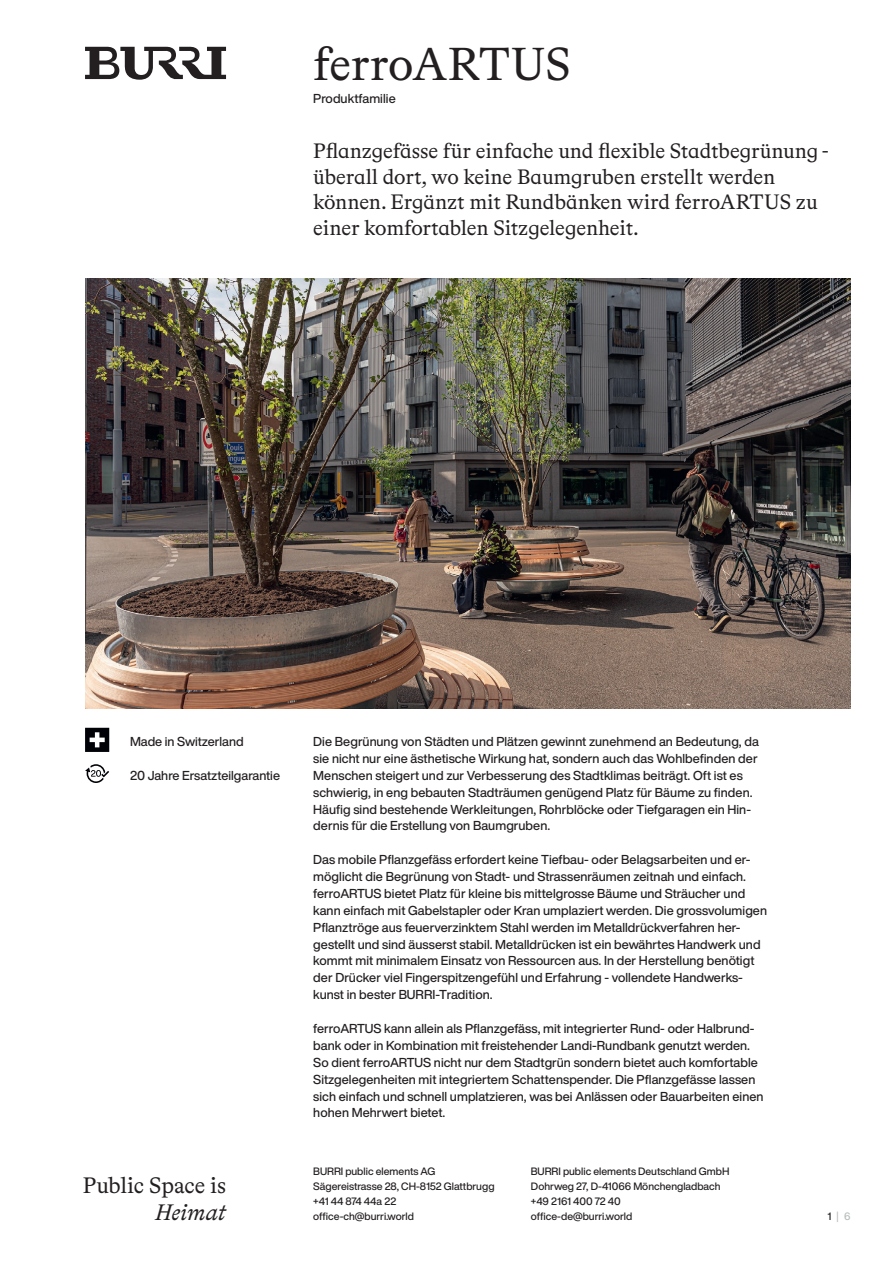
<style>
.page{position:relative;width:893px;height:1263px;background:#fff}
.page>*{position:absolute;margin:0;border:0;box-sizing:border-box;transform-origin:0 0}
.t1{font:46.5px "Bradford LL";color:#231f20}
.t2{font:22.5px "Bradford LL";color:#231f20}
.t3{font:italic 22.5px "Bradford LL";letter-spacing:-.01em;color:#231f20}
.t4{font:21px/25.5px "Bradford LL";color:#231f20}
.t5{font:500 12.75px/17px "Helvetica Now Display";letter-spacing:.005em;color:#231f20}
.t6{font:500 10.5px/15px "Helvetica Now Display";color:#231f20}
.t7{font:500 10.5px "Helvetica Now Display";color:#b8bcbf}
.s1{color:#231f20}
</style>
<div class="page">
<svg style="left:85px;top:47px;width:141px;height:33px"></svg>
<img style="left:85px;top:278px;width:765px;height:431px">
<svg style="left:85px;top:728px;width:24px;height:24px"></svg>
<svg style="left:85px;top:764px;width:24px;height:19px"></svg>
<h1 class="t1" style="left:313px;top:34px;width:259px">ferroARTUS</h1>
<p class="t5" style="left:313px;top:90px;width:84px">Produktfamilie</p>
<h3 class="t4" style="left:313px;top:137px;width:517px">Pflanzgefässe für einfache und flexible Stadtbegrünung - überall dort, wo keine Baumgruben erstellt werden können. Ergänzt mit Rundbänken wird ferroARTUS zu einer komfortablen Sitzgelegenheit.</h3>
<p class="t5" style="left:130px;top:733px;width:115px">Made in Switzerland</p>
<p class="t5" style="left:130px;top:767px;width:152px">20 Jahre Ersatzteilgarantie</p>
<h2 class="t2" style="left:83px;top:1171px;width:145px">Public Space is</h2>
<h2 class="t3" style="left:155px;top:1198px;width:72px">Heimat</h2>
<p class="t5" style="left:313px;top:733px;width:447px">Die Begrünung von Städten und Plätzen gewinnt zunehmend an Bedeutung, da sie nicht nur eine ästhetische Wirkung hat, sondern auch das Wohlbefinden der Menschen steigert und zur Verbesserung des Stadtklimas beiträgt. Oft ist es schwierig, in eng bebauten Stadträumen genügend Platz für Bäume zu finden.<br>Häufig sind bestehende Werkleitungen, Rohrblöcke oder Tiefgaragen ein Hin&shy;dernis für die Erstellung von Baumgruben.</p>
<p class="t5" style="left:313px;top:851px;width:455px">Das mobile Pflanzgefäss erfordert keine Tiefbau- oder Belagsarbeiten und er&shy;möglicht die Begrünung von Stadt- und Strassenräumen zeitnah und einfach. ferroARTUS bietet Platz für kleine bis mittelgrosse Bäume und Sträucher und kann einfach mit Gabelstapler oder Kran umplaziert werden. Die grossvolumigen Pflanztröge aus feuerverzinktem Stahl werden im Metalldrückverfahren her&shy;gestellt und sind äusserst stabil. Metalldrücken ist ein bewährtes Handwerk und kommt mit minimalem Einsatz von Ressourcen aus. In der Herstellung benötigt der Drücker viel Fingerspitzengefühl und Erfahrung - vollendete Handwerks&shy;kunst in bester BURRI-Tradition.</p>
<p class="t5" style="left:313px;top:1020px;width:452px">ferroARTUS kann allein als Pflanzgefäss, mit integrierter Rund- oder Halbrund&shy;bank oder in Kombination mit freistehender Landi-Rundbank genutzt werden.<br>So dient ferroARTUS nicht nur dem Stadtgrün sondern bietet auch komfortable Sitzgelegenheiten mit integriertem Schattenspender. Die Pflanzgefässe lassen sich einfach und schnell umplatzieren, was bei Anlässen oder Bauarbeiten einen hohen Mehrwert bietet.</p>
<p class="t6" style="left:313px;top:1164px;width:183px">BURRI public elements AG<br>Sägereistrasse 28, CH-8152 Glattbrugg +41 44 874 44a 22 office-ch@burri.world</p>
<p class="t6" style="left:531px;top:1164px;width:200px">BURRI public elements Deutschland GmbH<br>Dohrweg 27, D-41066 Mönchengladbach +49 2161 400 72 40<br>office-de@burri.world</p>
<p class="t7" style="left:827px;top:1209px;width:25px"><span class="s1">1</span>|6</p>
</div>
